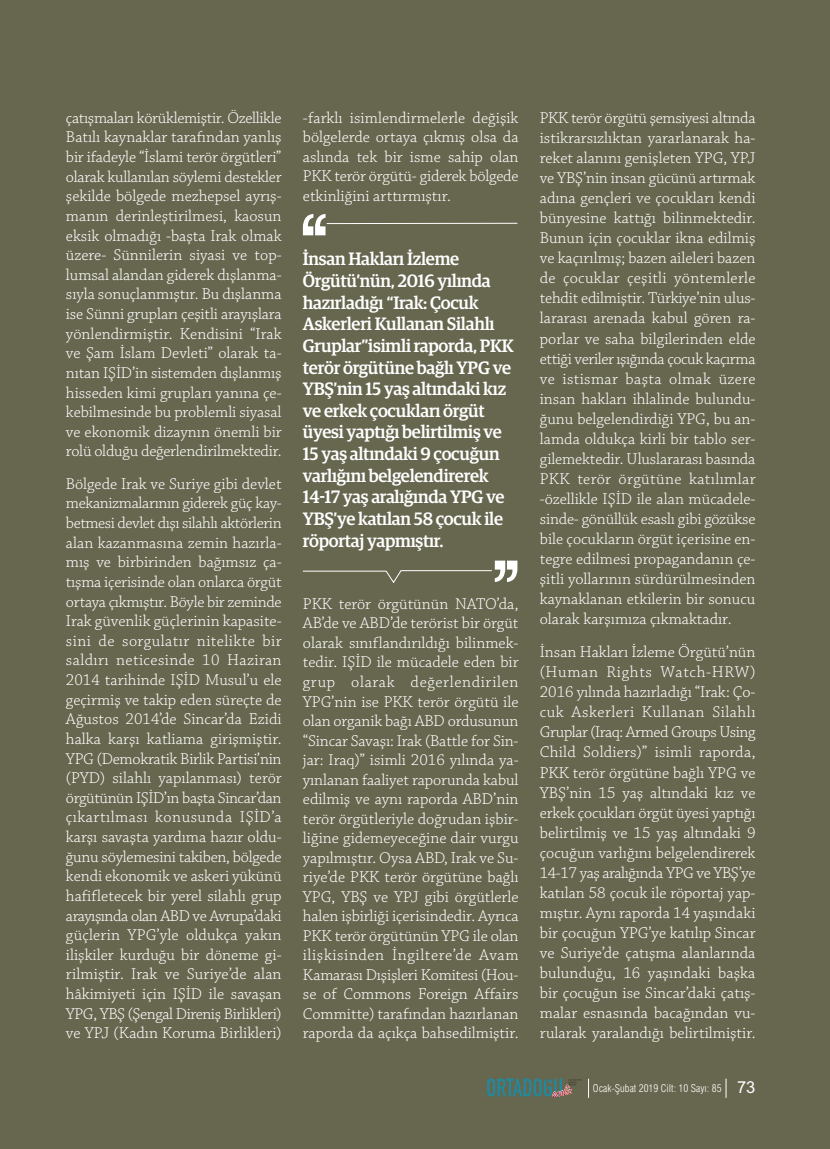
<style>
.page{position:relative;width:830px;height:1149px;background:#fff}
.page>*{position:absolute;margin:0;border:0;box-sizing:border-box;transform-origin:0 0}
.t1{font:500 18px/21.6px "Guardian Egyp";letter-spacing:-.015em;color:#fff}
.t2{font:300 16.5px/19.6px "Chaparral Pro";color:#fff;text-align:justify}
.t3{font:300 condensed 10.5px "Swiss 721 BT";color:#fff}
.s1{font-family:"Arial";font-weight:400;font-stretch:normal;font-size:16.5px}
</style>
<div class="page">
<div style="left:0;top:0;width:829px;height:1148px;background:#67664f"></div>
<hr style="left:326px;top:223px;width:191px;height:1px;background:#fff">
<svg style="left:303px;top:214px;width:22px;height:21px"></svg>
<svg style="left:303px;top:560px;width:214px;height:23px"></svg>
<svg style="left:487px;top:1078px;width:94px;height:18px"></svg>
<svg style="left:588px;top:1078px;width:1px;height:19px"></svg>
<svg style="left:725px;top:1078px;width:1px;height:19px"></svg>
<p class="t2" style="left:66px;top:109px;width:217px">çatışmaları körüklemiştir. Özellikle Batılı kaynaklar tarafından yanlış bir ifadeyle “İslami terör örgütleri” olarak kullanılan söylemi destekler şekilde bölgede mezhepsel ayrış&shy;manın derinleştirilmesi, kaosun eksik olmadığı -başta Irak olmak üzere- Sünnilerin siyasi ve top&shy;lumsal alandan giderek dışlanma&shy;sıyla sonuçlanmıştır. Bu dışlanma ise Sünni grupları çeşitli arayışlara yönlendirmiştir. Kendisini “Irak ve Şam İslam Devleti” olarak ta&shy;nıtan IŞİD’in sistemden dışlanmış hisseden kimi grupları yanına çe&shy;kebilmesinde bu problemli siyasal ve ekonomik dizaynın önemli bir rolü olduğu değerlendirilmektedir.</p>
<p class="t2" style="left:66px;top:475px;width:217px">Bölgede Irak ve Suriye gibi devlet mekanizmalarının giderek güç kay&shy;betmesi devlet dışı silahlı aktörlerin alan kazanmasına zemin hazırla&shy;mış ve birbirinden bağımsız ça&shy;tışma içerisinde olan onlarca örgüt ortaya çıkmıştır. Böyle bir zeminde Irak güvenlik güçlerinin kapasite&shy;sini de sorgulatır nitelikte bir saldırı neticesinde 10 Haziran 2014 tarihinde IŞİD Musul’u ele geçirmiş ve takip eden süreçte de Ağustos 2014’de Sincar’da Ezidi halka karşı katliama girişmiştir.<br>YPG (Demokratik Birlik Partisi’nin (PYD) silahlı yapılanması) terör örgütünün IŞİD’ın başta Sincar’dan çıkartılması konusunda IŞİD’a karşı savaşta yardıma hazır oldu&shy;ğunu söylemesini takiben, bölgede kendi ekonomik ve askeri yükünü hafifletecek bir yerel silahlı grup arayışında olan ABD ve Avrupa’daki güçlerin YPG’yle oldukça yakın ilişkiler kurduğu bir döneme gi&shy;rilmiştir. Irak ve Suriye’de alan hâkimiyeti için IŞİD ile savaşan YPG, YBŞ (Şengal Direniş Birlikleri) ve YPJ (Kadın Koruma Birlikleri)</p>
<p class="t2" style="left:303px;top:109px;width:217px">-farklı isimlendirmelerle değişik bölgelerde ortaya çıkmış olsa da aslında tek bir isme sahip olan PKK terör örgütü- giderek bölgede etkinliğini arttırmıştır.</p>
<p class="t1" style="left:303px;top:250px;width:212px">İnsan Hakları İzleme<br>Örgütü’nün, 2016 yılında hazırladığı “Irak: Çocuk<br>Askerleri Kullanan Silahlı<br>Gruplar”isimli raporda, PKK terör örgütüne bağlı YPG ve<br>YBŞ’nin 15 yaş altındaki kız ve erkek çocukları örgüt üyesi yaptığı belirtilmiş ve<br>15 yaş altındaki 9 çocuğun varlığını belgelendirerek<br>14-17 yaş aralığında YPG ve<br>YBŞ’ye katılan 58 çocuk ile röportaj yapmıştır.</p>
<p class="t2" style="left:303px;top:595px;width:217px">PKK terör örgütünün NATO’da, AB’de ve ABD’de terörist bir örgüt olarak sınıflandırıldığı bilinmek&shy;tedir. IŞİD ile mücadele eden bir grup olarak değerlendirilen YPG’nin ise PKK terör örgütü ile olan organik bağı ABD ordusunun “Sincar Savaşı: Irak (Battle for Sin&shy;jar: Iraq)” isimli 2016 yılında ya&shy;yınlanan faaliyet raporunda kabul edilmiş ve aynı raporda ABD’nin terör örgütleriyle doğrudan işbir&shy;liğine gidemeyeceğine dair vurgu yapılmıştır. Oysa ABD, Irak ve Su&shy;riye’de PKK terör örgütüne bağlı YPG, YBŞ ve YPJ gibi örgütlerle halen işbirliği içerisindedir. Ayrıca PKK terör örgütünün YPG ile olan ilişkisinden İngiltere’de Avam Kamarası Dışişleri Komitesi (Hou&shy;se of Commons Foreign Affairs Committe) tarafından hazırlanan raporda da açıkça bahsedilmiştir.</p>
<p class="t2" style="left:539px;top:109px;width:217px;line-height:20.1px">PKK terör örgütü şemsiyesi altında istikrarsızlıktan yararlanarak ha&shy;reket alanını genişleten YPG, YPJ ve YBŞ’nin insan gücünü artırmak adına gençleri ve çocukları kendi bünyesine kattığı bilinmektedir.<br>Bunun için çocuklar ikna edilmiş ve kaçırılmış; bazen aileleri bazen de çocuklar çeşitli yöntemlerle tehdit edilmiştir. Türkiye’nin ulus&shy;lararası arenada kabul gören ra&shy;porlar ve saha bilgilerinden elde ettiği veriler ışığında çocuk kaçırma ve istismar başta olmak üzere insan hakları ihlalinde bulundu&shy;ğunu belgelendirdiği YPG, bu an&shy;lamda oldukça kirli bir tablo ser&shy;gilemektedir. Uluslararası basında PKK terör örgütüne katılımlar -özellikle IŞİD ile alan mücadele&shy;sinde- gönüllük esaslı gibi gözükse bile çocukların örgüt içerisine en&shy;tegre edilmesi propagandanın çe&shy;şitli yollarının sürdürülmesinden kaynaklanan etkilerin bir sonucu olarak karşımıza çıkmaktadır.</p>
<p class="t2" style="left:539px;top:643px;width:217px;line-height:20.1px">İnsan Hakları İzleme Örgütü’nün (Human Rights Watch-HRW)<br>2016 yılında hazırladığı “Irak: Ço&shy;cuk Askerleri Kullanan Silahlı Gruplar (Iraq: Armed Groups Using Child Soldiers)” isimli raporda, PKK terör örgütüne bağlı YPG ve YBŞ’nin 15 yaş altındaki kız ve erkek çocukları örgüt üyesi yaptığı belirtilmiş ve 15 yaş altındaki 9 çocuğun varlığını belgelendirerek 14-17 yaş aralığında YPG ve YBŞ’ye katılan 58 çocuk ile röportaj yap&shy;mıştır. Aynı raporda 14 yaşındaki bir çocuğun YPG’ye katılıp Sincar ve Suriye’de çatışma alanlarında bulunduğu, 16 yaşındaki başka bir çocuğun ise Sincar’daki çatış&shy;malar esnasında bacağından vu&shy;rularak yaralandığı belirtilmiştir.</p>
<p class="t3" style="left:592px;top:1081px;width:164px">Ocak-Şubat 2019 Cilt: 10 Sayı: 85 <span class="s1">73</span></p>
</div>
